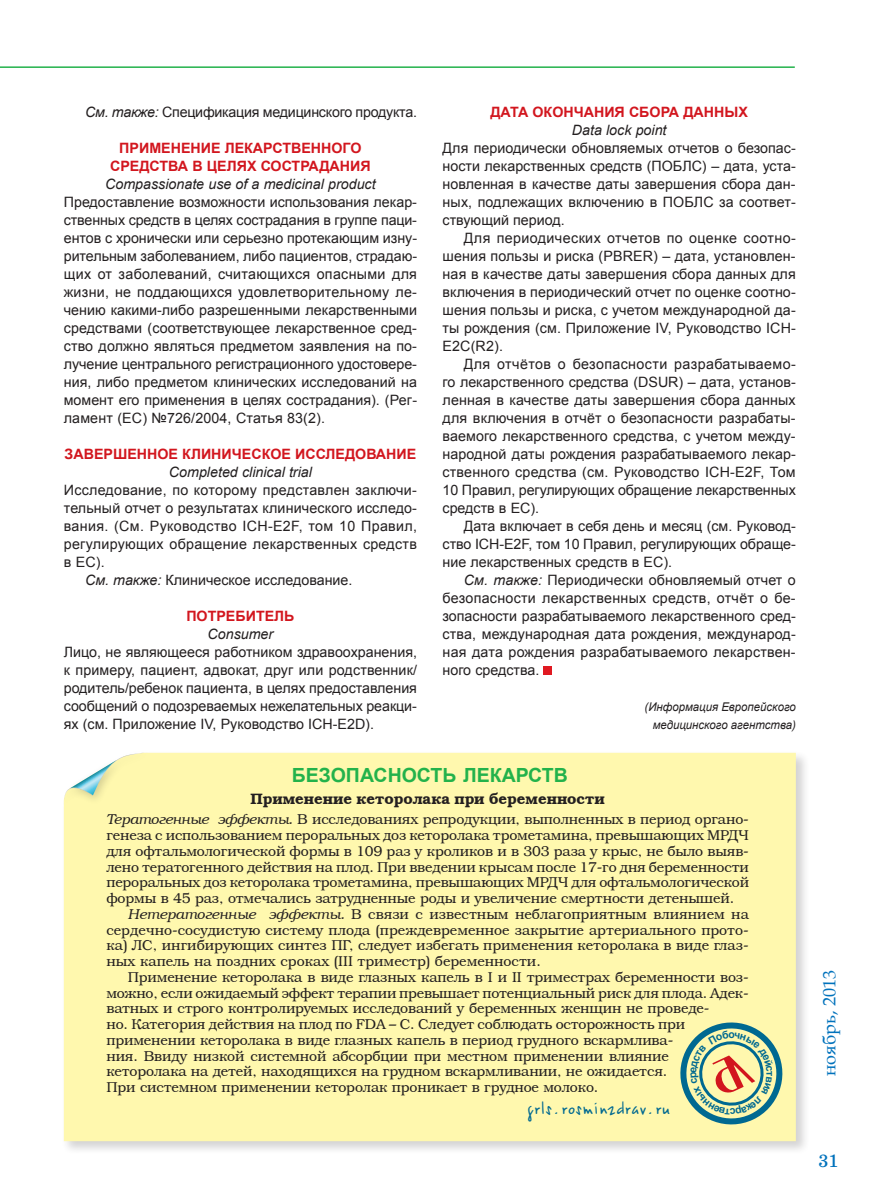
<style>
.page{position:relative;width:881px;height:1204px;background:#fff}
.page>*{position:absolute;margin:0;border:0;box-sizing:border-box;transform-origin:0 0}
.t1{font:700 19.5px "Arial";color:#23b24b}
.t2{font:18px "K Epsilon";color:#006991}
.t3{font:18px "Book Antiqua";color:#0072bc}
.t4{font:18px "DS School";color:#0072bc}
.t5{font:700 15px "K Bookman";color:#231f20}
.t6{font:14.25px/18px "Arial";color:#231f20;text-align:justify}
.t7{font:14.25px/15.8px "K Bookman";letter-spacing:-.01em;color:#231f20;text-align:justify}
.t8{font:700 14.25px "Arial";color:#d2161e}
.t9{font:14.25px "Arial";letter-spacing:.02em;color:#231f20}
.t10{font:italic 14.25px "Arial";color:#231f20}
.t11{font:14.25px "Arial";letter-spacing:.025em;color:#231f20}
.t12{font:italic 12px/18px "Arial";color:#231f20;text-align:right;scale:.95 1}
.s1{font-style:italic}
</style>
<div class="page">
<hr style="left:0;top:66px;width:794px;height:2px;background:#23b24b">
<div style="left:62px;top:750px;width:747px;height:405px;background:#231f20;opacity:.2"></div>
<div style="left:64px;top:752px;width:731px;height:389px;background:#fff8ae"></div>
<div style="left:59px;top:748px;width:96px;height:66px;background:#231f20;opacity:.2"></div>
<svg style="left:64px;top:752px;width:83px;height:54px"></svg>
<div style="left:543px;top:666px;width:9px;height:9px;background:#e01921"></div>
<svg style="left:676px;top:1018px;width:109px;height:109px;background:#c9d1a1"></svg>
<p class="t6" style="left:85px;top:103px;width:333px"><span class="s1">См. также:</span> Спецификация медицинского продукта.</p>
<p class="t8" style="left:119px;top:138px;width:22px">Применение</p>
<p class="t8" style="left:225px;top:138px;width:11px">лекарст</p>
<p class="t8" style="left:291px;top:138px;width:21px">венн</p>
<p class="t8" style="left:331px;top:138px;width:32px">ого</p>
<p class="t8" style="left:110px;top:156px;width:11px">средст</p>
<p class="t8" style="left:168px;top:156px;width:124px">ва в целях сострадани</p>
<p class="t8" style="left:360px;top:156px;width:12px">я</p>
<p class="t10" style="left:105px;top:174px;width:272px">Compassionate use of a medicinal product</p>
<p class="t6" style="left:64px;top:193px;width:354px">Предоставление возможности использования лекар&shy;ственных средств в целях сострадания в группе паци&shy;ентов с хронически или серьезно протекающим изну&shy;рительным заболеванием, либо пациентов, страдаю&shy;щих от заболеваний, считающихся опасными для жизни, не поддающихся удовлетворительному ле&shy;чению какими-либо разрешенными лекарственными средствами (соответствующее лекарственное сред&shy;ство должно являться предметом заявления на по&shy;лучение центрального регистрационного удостовере&shy;ния, либо предметом клинических исследований на момент его применения в целях сострадания). (Рег&shy;ламент (ЕС) №726/2004, Статья 83(2).</p>
<p class="t8" style="left:64px;top:444px;width:74px">Завершенн</p>
<p class="t8" style="left:157px;top:444px;width:36px">ое клиническ</p>
<p class="t8" style="left:270px;top:444px;width:36px">ое исслед</p>
<p class="t8" style="left:355px;top:444px;width:32px">ование</p>
<p class="t10" style="left:169px;top:462px;width:144px">Completed clinical trial</p>
<p class="t9" style="left:64px;top:480px;width:354px">Исследование, по которому представлен заключи-</p>
<p class="t6" style="left:64px;top:499px;width:354px">тельный отчет о результатах клинического исследо-</p>
<p class="t11" style="left:64px;top:516px;width:354px">вания. (См. Руководство ICH-E2F, том 10 Правил,</p>
<p class="t9" style="left:64px;top:534px;width:354px">регулирующих обращение лекарственных средств</p>
<p class="t6" style="left:64px;top:553px;width:42px">в ЕС).</p>
<p class="t6" style="left:85px;top:571px;width:269px"><span class="s1">См. также:</span> Клиническое исследование.</p>
<p class="t8" style="left:186px;top:606px;width:32px">Потребител</p>
<p class="t8" style="left:284px;top:606px;width:12px">ь</p>
<p class="t10" style="left:207px;top:624px;width:67px">Consumer</p>
<p class="t6" style="left:64px;top:643px;width:354px">Лицо, не являющееся работником здравоохранения, к примеру, пациент, адвокат, друг или родственник/ родитель/ребенок пациента, в целях предоставления сообщений о подозреваемых нежелательных реакци&shy;ях (см. Приложение IV, Руководство ICH-E2D).</p>
<p class="t8" style="left:490px;top:102px;width:21px">Дата</p>
<p class="t8" style="left:532px;top:102px;width:42px">окончани</p>
<p class="t8" style="left:614px;top:102px;width:81px">я сбора данных</p>
<p class="t10" style="left:571px;top:120px;width:96px">Data lock point</p>
<p class="t6" style="left:442px;top:139px;width:354px">Для периодически обновляемых отчетов о безопас&shy;ности лекарственных средств (ПОБЛС) – дата, уста&shy;новленная в качестве даты завершения сбора дан&shy;ных, подлежащих включению в ПОБЛС за соответ&shy;ствующий период.</p>
<p class="t6" style="left:442px;top:229px;width:354px;text-indent:21px">Для периодических отчетов по оценке соотно&shy;шения пользы и риска (PBRER) – дата, установлен&shy;ная в качестве даты завершения сбора данных для включения в периодический отчет по оценке соотно&shy;шения пользы и риска, с учетом международной да&shy;ты рождения (см. Приложение IV, Руководство ICH-E2C(R2).</p>
<p class="t6" style="left:442px;top:355px;width:354px;text-indent:21px">Для отчётов о безопасности разрабатываемо&shy;го лекарственного средства (DSUR) – дата, установ&shy;ленная в качестве даты завершения сбора данных для включения в отчёт о безопасности разрабаты&shy;ваемого лекарственного средства, с учетом между&shy;народной даты рождения разрабатываемого лекар&shy;ственного средства (см. Руководство ICH-E2F, Том 10 Правил, регулирующих обращение лекарственных средств в ЕС).</p>
<p class="t6" style="left:442px;top:517px;width:354px;text-indent:21px">Дата включает в себя день и месяц (см. Руковод&shy;ство ICH-E2F, том 10 Правил, регулирующих обраще&shy;ние лекарственных средств в ЕС).</p>
<p class="t6" style="left:442px;top:571px;width:354px;text-indent:21px"><span class="s1">См. также:</span> Периодически обновляемый отчет о безопасности лекарственных средств, отчёт о бе&shy;зопасности разрабатываемого лекарственного сред&shy;ства, международная дата рождения, международ&shy;ная дата рождения разрабатываемого лекарствен&shy;ного средства.</p>
<p class="t12" style="left:644px;top:697px;width:161px">(Информация Европейского медицинского агентства)</p>
<h1 class="t1" style="left:291px;top:762px;width:69px">Безопасн</h1>
<h1 class="t1" style="left:401px;top:762px;width:76px">ость лекарст</h1>
<h1 class="t1" style="left:553px;top:762px;width:16px">в</h1>
<p class="t5" style="left:250px;top:790px;width:355px">Применение кеторолака при беременности</p>
<p class="t7" style="left:106px;top:812px;width:644px"><span class="s1">Тератогенные эффекты.</span> В исследованиях репродукции, выполненных в период органо&shy;генеза с использованием пероральных доз кеторолака трометамина, превышающих МРДЧ для офтальмологической формы в 109 раз у кроликов и в 303 раза у крыс, не было выяв&shy;лено тератогенного действия на плод. При введении крысам после 17-го дня беременности пероральных доз кеторолака трометамина, превышающих МРДЧ для офтальмологической формы в 45 раз, отмечались затрудненные роды и увеличение смертности детенышей.</p>
<p class="t7" style="left:106px;top:907px;width:643px;text-indent:21px"><span class="s1">Нетератогенные эффекты.</span> В связи с известным неблагоприятным влиянием на сердечно-сосудистую систему плода (преждевременное закрытие артериального прото&shy;ка) ЛС, ингибирующих синтез ПГ, следует избегать применения кеторолака в виде глаз&shy;ных капель на поздних сроках (III триместр) беременности.</p>
<p class="t7" style="left:106px;top:970px;width:643px;text-align:left;text-indent:21px">Применение кеторолака в виде глазных капель в I и II триместрах беременности воз&shy;можно, если ожидаемый эффект терапии превышает потенциальный риск для плода. Адек&shy;ватных и строго контролируемых исследований у беременных женщин не проведе-<br>но. Категория действия на плод по FDA – C. Следует соблюдать осторожность при применении кеторолака в виде глазных капель в период грудного вскармлива-<br>ния. Ввиду низкой системной абсорбции при местном применении влияние кеторолака на детей, находящихся на грудном вскармливании, не ожидается.<br>При системном применении кеторолак проникает в грудное молоко.</p>
<p class="t2" style="left:526px;top:1096px;width:145px">grls.rosminzdrav.ru</p>
<p class="t3" style="left:816px;top:1075px;width:107px;rotate:-90deg">ноябрь, 2013</p>
<p class="t4" style="left:817px;top:1151px;width:22px">31</p>
</div>
